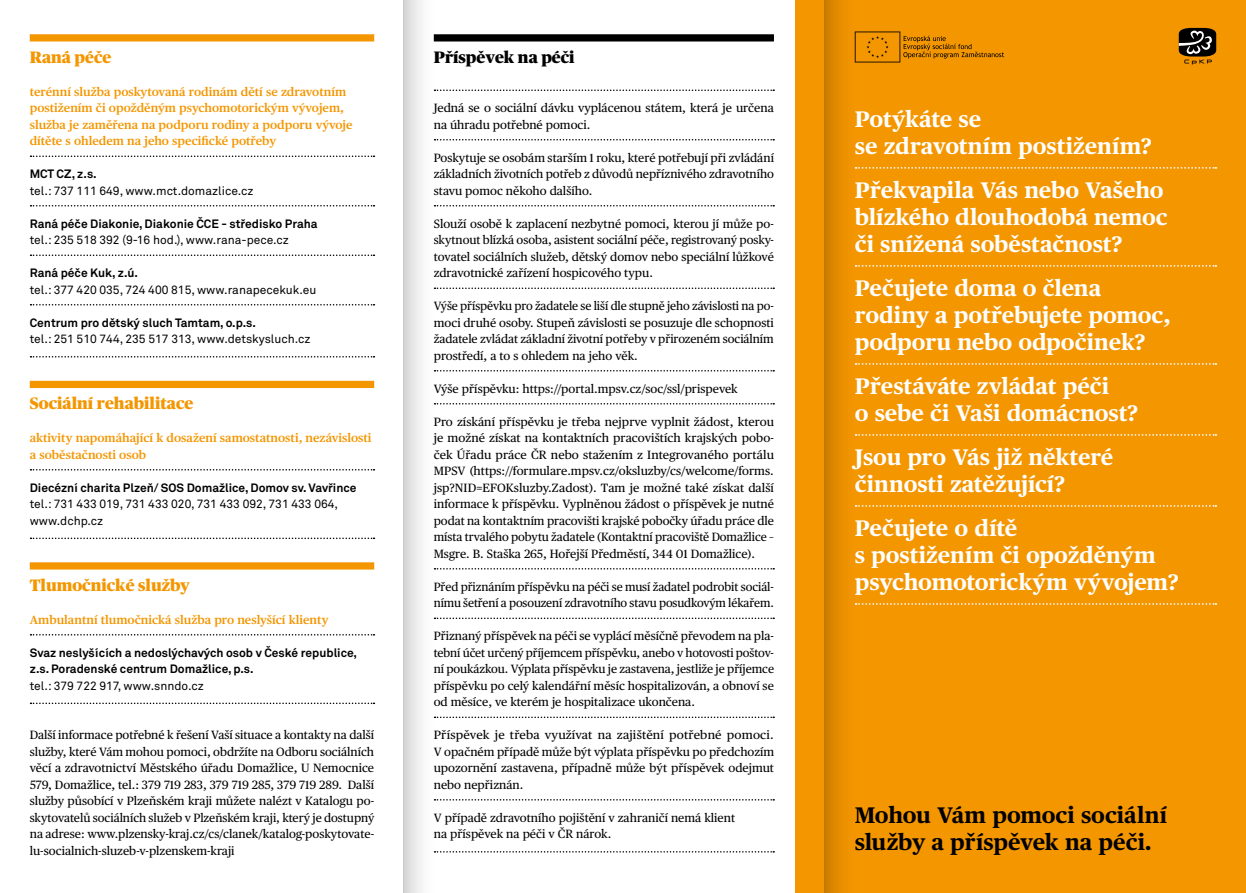
<style>
.page{position:relative;width:1246px;height:893px;background:#fff}
.page>*{position:absolute;margin:0;border:0;box-sizing:border-box;transform-origin:0 0}
.t1{font:700 22.5px/27px "Publico Text";letter-spacing:-.01em;color:#fff}
.t2{font:700 22.5px/27px "Publico Text";letter-spacing:-.005em;color:#000}
.t3{font:900 16.5px "Publico Headline";color:#f49600}
.t4{font:900 16.5px "Publico Headline";color:#000}
.t5{font:12px/16.5px "Publico Text";color:#000;text-align:justify}
.t6{font:600 12px/16.5px "Publico Text";color:#f49600}
.t7{font:12px/16.5px "Akkurat Pro";color:#000}
.t8{font:700 12px/16.5px "Akkurat Pro";color:#000}
</style>
<div class="page">
<div style="left:30px;top:34px;width:344px;height:8px;background:#f49600"></div>
<svg style="left:31px;top:156px;width:343px;height:1px"></svg>
<svg style="left:31px;top:205px;width:343px;height:2px"></svg>
<svg style="left:31px;top:255px;width:343px;height:1px"></svg>
<svg style="left:31px;top:304px;width:343px;height:2px"></svg>
<svg style="left:31px;top:356px;width:343px;height:2px"></svg>
<div style="left:30px;top:381px;width:344px;height:7px;background:#f49600"></div>
<svg style="left:31px;top:469px;width:343px;height:2px"></svg>
<svg style="left:31px;top:538px;width:343px;height:1px"></svg>
<div style="left:30px;top:562px;width:344px;height:8px;background:#f49600"></div>
<svg style="left:31px;top:634px;width:343px;height:2px"></svg>
<svg style="left:31px;top:703px;width:343px;height:1px"></svg>
<div style="left:795px;top:0;width:451px;height:893px;background:#f49600"></div>
<svg style="left:855px;top:167px;width:361px;height:2px"></svg>
<svg style="left:855px;top:265px;width:361px;height:2px"></svg>
<svg style="left:855px;top:363px;width:361px;height:2px"></svg>
<svg style="left:855px;top:434px;width:361px;height:2px"></svg>
<svg style="left:855px;top:505px;width:361px;height:2px"></svg>
<svg style="left:855px;top:603px;width:361px;height:2px"></svg>
<div style="left:434px;top:34px;width:340px;height:8px;background:#000"></div>
<svg style="left:434px;top:90px;width:340px;height:1px"></svg>
<svg style="left:434px;top:139px;width:340px;height:2px"></svg>
<svg style="left:434px;top:205px;width:340px;height:2px"></svg>
<svg style="left:434px;top:288px;width:340px;height:1px"></svg>
<svg style="left:434px;top:370px;width:340px;height:2px"></svg>
<svg style="left:434px;top:403px;width:340px;height:2px"></svg>
<svg style="left:434px;top:568px;width:340px;height:2px"></svg>
<svg style="left:434px;top:618px;width:340px;height:1px"></svg>
<svg style="left:434px;top:717px;width:340px;height:1px"></svg>
<svg style="left:434px;top:799px;width:340px;height:2px"></svg>
<svg style="left:434px;top:851px;width:340px;height:2px"></svg>
<svg style="left:855px;top:32px;width:149px;height:30px"></svg>
<svg style="left:1179px;top:28px;width:37px;height:37px"></svg>
<div style="left:404px;top:0;width:30px;height:893px;background:linear-gradient(to right,#dadada,#fff)"></div>
<div style="left:825px;top:0;width:30px;height:893px;background:linear-gradient(to right,#d08000,#f79700)"></div>
<h2 class="t3" style="left:30px;top:45px;width:83px">Raná péče</h2>
<p class="t6" style="left:30px;top:83px;width:324px">terénní služba poskytovaná rodinám dětí se zdravotním postižením či opožděným psychomotorickým vývojem, služba je zaměřena na podporu rodiny a podporu vývoje dítěte s ohledem na jeho specifické potřeby</p>
<p class="t8" style="left:30px;top:166px;width:68px">MCT CZ, z.s.</p>
<p class="t7" style="left:30px;top:183px;width:225px">tel.: 737 111 649, www.mct.domazlice.cz</p>
<p class="t8" style="left:30px;top:215px;width:289px">Raná péče Diakonie, Diakonie ČCE - středisko Praha</p>
<p class="t7" style="left:30px;top:232px;width:261px">tel.: 235 518 392 (9-16 hod.), www.rana-pece.cz</p>
<p class="t8" style="left:30px;top:265px;width:110px">Raná péče Kuk, z.ú.</p>
<p class="t7" style="left:30px;top:282px;width:288px">tel.: 377 420 035, 724 400 815, www.ranapecekuk.eu</p>
<p class="t8" style="left:30px;top:314px;width:228px">Centrum pro dětský sluch Tamtam, o.p.s.</p>
<p class="t7" style="left:30px;top:331px;width:282px">tel.: 251 510 744, 235 517 313, www.detskysluch.cz</p>
<h2 class="t3" style="left:30px;top:391px;width:165px">Sociální rehabilitace</h2>
<p class="t6" style="left:30px;top:429px;width:343px">aktivity napomáhající k dosažení samostatnosti, nezávislosti a soběstačnosti osob</p>
<p class="t8" style="left:30px;top:479px;width:328px">Diecézní charita Plzeň/ SOS Domažlice, Domov sv. Vavřince</p>
<p class="t7" style="left:30px;top:496px;width:310px">tel.: 731 433 019, 731 433 020, 731 433 092, 731 433 064, www.dchp.cz</p>
<h2 class="t3" style="left:30px;top:573px;width:161px">Tlumočnické služby</h2>
<p class="t6" style="left:30px;top:611px;width:300px">Ambulantní tlumočnická služba pro neslyšící klienty</p>
<p class="t8" style="left:30px;top:644px;width:329px">Svaz neslyšících a nedoslýchavých osob v České republice, z.s. Poradenské centrum Domažlice, p.s.</p>
<p class="t7" style="left:30px;top:678px;width:175px">tel.: 379 722 917, www.snndo.cz</p>
<p class="t5" style="left:30px;top:726px;width:346px">Další informace potřebné k řešení Vaší situace a kontakty na další služby, které Vám mohou pomoci, obdržíte na Odboru sociálních věcí a zdravotnictví Městského úřadu Domažlice, U Nemocnice 579, Domažlice, tel.: 379 719 283, 379 719 285, 379 719 289. Další služby působící v Plzeňském kraji můžete nalézt v Katalogu po&shy;skytovatelů sociálních služeb v Plzeňském kraji, který je dostupný na adrese: www.plzensky-kraj.cz/cs/clanek/katalog-poskytovate&shy;lu-socialnich-sluzeb-v-plzenskem-kraji</p>
<h2 class="t4" style="left:434px;top:45px;width:142px">Příspěvek na péči</h2>
<p class="t5" style="left:434px;top:99px;width:342px">Jedná se o sociální dávku vyplácenou státem, která je určena na úhradu potřebné pomoci.</p>
<p class="t5" style="left:434px;top:149px;width:342px">Poskytuje se osobám starším 1 roku, které potřebují při zvládání základních životních potřeb z důvodů nepříznivého zdravotního stavu pomoc někoho dalšího.</p>
<p class="t5" style="left:434px;top:215px;width:342px">Slouží osobě k zaplacení nezbytné pomoci, kterou jí může po&shy;skytnout blízká osoba, asistent sociální péče, registrovaný posky&shy;tovatel sociálních služeb, dětský domov nebo speciální lůžkové zdravotnické zařízení hospicového typu.</p>
<p class="t5" style="left:434px;top:297px;width:342px">Výše příspěvku pro žadatele se liší dle stupně jeho závislosti na po&shy;moci druhé osoby. Stupeň závislosti se posuzuje dle schopnosti žadatele zvládat základní životní potřeby v přirozeném sociálním prostředí, a to s ohledem na jeho věk.</p>
<p class="t5" style="left:434px;top:380px;width:306px">Výše příspěvku: https://portal.mpsv.cz/soc/ssl/prispevek</p>
<p class="t5" style="left:434px;top:413px;width:342px">Pro získání příspěvku je třeba nejprve vyplnit žádost, kterou je možné získat na kontaktních pracovištích krajských pobo&shy;ček Úřadu práce ČR nebo stažením z Integrovaného portálu MPSV (https://formulare.mpsv.cz/oksluzby/cs/welcome/forms. jsp?NID=EFOKsluzby.Zadost). Tam je možné také získat další informace k příspěvku. Vyplněnou žádost o příspěvek je nutné podat na kontaktním pracovišti krajské pobočky úřadu práce dle místa trvalého pobytu žadatele (Kontaktní pracoviště Domažlice – Msgre. B. Staška 265, Hořejší Předměstí, 344 01 Domažlice).</p>
<p class="t5" style="left:434px;top:578px;width:342px">Před přiznáním příspěvku na péči se musí žadatel podrobit sociál&shy;nímu šetření a posouzení zdravotního stavu posudkovým lékařem.</p>
<p class="t5" style="left:434px;top:627px;width:342px">Přiznaný příspěvek na péči se vyplácí měsíčně převodem na pla&shy;tební účet určený příjemcem příspěvku, anebo v hotovosti poštov&shy;ní poukázkou. Výplata příspěvku je zastavena, jestliže je příjemce příspěvku po celý kalendářní měsíc hospitalizován, a obnoví se od měsíce, ve kterém je hospitalizace ukončena.</p>
<p class="t5" style="left:434px;top:726px;width:342px">Příspěvek je třeba využívat na zajištění potřebné pomoci.<br>V opačném případě může být výplata příspěvku po předchozím upozornění zastavena, případně může být příspěvek odejmut nebo nepřiznán.</p>
<p class="t5" style="left:434px;top:809px;width:303px">V případě zdravotního pojištění v zahraničí nemá klient na příspěvek na péči v ČR nárok.</p>
<h1 class="t2" style="left:855px;top:800px;width:314px">Mohou Vám pomoci sociální služby a příspěvek na péči.</h1>
<h1 class="t1" style="left:855px;top:104px;width:299px">Potýkáte se<br>se zdravotním postižením?</h1>
<h1 class="t1" style="left:855px;top:175px;width:314px">Překvapila Vás nebo Vašeho blízkého dlouhodobá nemoc či snížená soběstačnost?</h1>
<h1 class="t1" style="left:855px;top:273px;width:317px">Pečujete doma o člena rodiny a potřebujete pomoc, podporu nebo odpočinek?</h1>
<h1 class="t1" style="left:855px;top:371px;width:285px">Přestáváte zvládat péči<br>o sebe či Vaši domácnost?</h1>
<h1 class="t1" style="left:855px;top:442px;width:260px">Jsou pro Vás již některé činnosti zatěžující?</h1>
<h1 class="t1" style="left:855px;top:513px;width:326px">Pečujete o dítě<br>s postižením či opožděným psychomotorickým vývojem?</h1>
</div>
